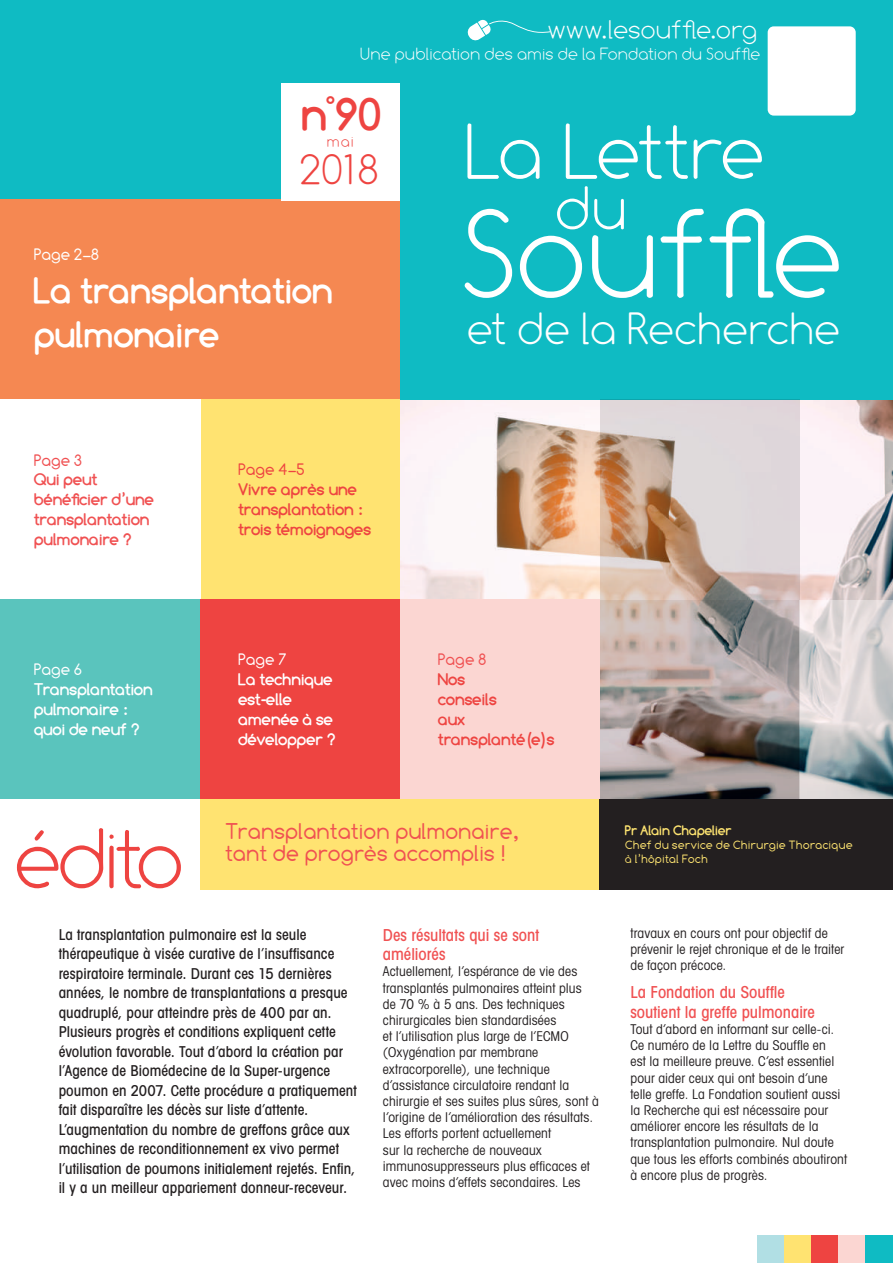
<style>
.page{position:relative;width:893px;height:1263px;background:#fff}
.page>*{position:absolute;margin:0;border:0;box-sizing:border-box;transform-origin:0 0}
.t1{font:100 131.55px "Comfortaa";letter-spacing:-.035em;color:#fff}
.t2{font:100 89.1px "Comfortaa";letter-spacing:-.08em;color:#ee4441}
.t3{font:100 82.05px "Comfortaa";letter-spacing:-.065em;color:#fff}
.t4{font:100 64.05px "Comfortaa";color:#fff}
.t5{font:100 47.4px "Comfortaa";letter-spacing:-.03em;color:#fff}
.t6{font:700 45px "Comfortaa";color:#ee4441}
.t7{font:100 45px "Comfortaa";color:#ee4441}
.t8{font:700 36px/43.2px "Comfortaa";color:#fff}
.t9{font:100 27.45px "Comfortaa";letter-spacing:-.02em;color:#fff}
.t10{font:22.65px/22.4px "Comfortaa";color:#f05152}
.t11{font:100 18px "Comfortaa";letter-spacing:-.015em;color:#fff}
.t12{font:700 16.5px/19.8px "Comfortaa";color:#fff}
.t13{font:500 condensed 16.5px/19.5px "Avant Garde";color:#f05152}
.t14{font:700 16.5px/19.8px "Comfortaa";color:#ee4441}
.t15{font:700 16.5px/19.8px "Comfortaa";color:#f05152}
.t16{font:16.5px "Comfortaa";color:#fff}
.t17{font:16.5px "Comfortaa";color:#f05152}
.t18{font:16.5px "Comfortaa";color:#ee4441}
.t19{font:100 16.05px "Comfortaa";color:#ee4441}
.t20{font:500 condensed 15px/19.5px "Avant Garde";letter-spacing:.005em;color:#231f20}
.t21{font:condensed 13.5px/16.2px "Avant Garde";letter-spacing:.01em;color:#231f20}
.t22{font:700 13.5px "Comfortaa";color:#fce270}
.t23{font:12px/14.4px "Comfortaa";letter-spacing:.015em;color:#fce270}
</style>
<div class="page">
<img style="left:400px;top:400px;width:493px;height:200px">
<div style="left:0;top:0;width:893px;height:399px;background:#0fbbc3"></div>
<div style="left:0;top:199px;width:400px;height:200px;background:#f58852"></div>
<div style="left:200px;top:399px;width:200px;height:200px;background:#ffe371"></div>
<div style="left:200px;top:599px;width:200px;height:200px;background:#ee4441"></div>
<div style="left:0;top:599px;width:200px;height:200px;background:#5ac4bd"></div>
<div style="left:400px;top:599px;width:200px;height:200px;background:#fbd6d2"></div>
<svg style="left:600px;top:600px;width:200px;height:199px;background:#9c918e"></svg>
<svg style="left:800px;top:600px;width:93px;height:199px;background:#c3c5c6"></svg>
<svg style="left:600px;top:399px;width:200px;height:201px;background:#d0bdb3"></svg>
<div style="left:200px;top:799px;width:400px;height:90px;background:#ffe371"></div>
<div style="left:600px;top:799px;width:293px;height:90px;background:#231f20"></div>
<div style="left:282px;top:83px;width:118px;height:117px;background:#fff"></div>
<div style="left:768px;top:26px;width:88px;height:90px;background:#fff;border-radius:6px"></div>
<svg style="left:467px;top:19px;width:83px;height:22px"></svg>
<div style="left:757px;top:1236px;width:27px;height:27px;background:#b1dfe4"></div>
<div style="left:784px;top:1236px;width:27px;height:27px;background:#ffe371"></div>
<div style="left:811px;top:1236px;width:28px;height:27px;background:#ee4441"></div>
<div style="left:839px;top:1236px;width:27px;height:27px;background:#fbd6d2"></div>
<div style="left:866px;top:1236px;width:27px;height:27px;background:#0fbbc3"></div>
<h3 class="t9" style="left:548px;top:15px;width:212px">www.lesouffle.org</h3>
<h3 class="t11" style="left:361px;top:44px;width:402px">Une publication des amis de la Fondation du Souffle</h3>
<h3 class="t6" style="left:301px;top:89px;width:81px">n<sup>°</sup>90</h3>
<p class="t19" style="left:327px;top:133px;width:29px">mai</p>
<h3 class="t7" style="left:301px;top:145px;width:81px">2018</h3>
<p class="t16" style="left:34px;top:245px;width:67px">Page 2–8</p>
<h3 class="t8" style="left:34px;top:269px;width:300px">La transplantation pulmonaire</h3>
<p class="t17" style="left:34px;top:450px;width:50px">Page 3</p>
<p class="t15" style="left:34px;top:470px;width:121px">Qui peut bénéficier d’une transplantation pulmonaire ?</p>
<p class="t16" style="left:34px;top:660px;width:50px">Page 6</p>
<p class="t12" style="left:34px;top:679px;width:120px">Transplantation pulmonaire : quoi de neuf ?</p>
<p class="t18" style="left:238px;top:460px;width:68px">Page 4–5</p>
<p class="t14" style="left:238px;top:480px;width:134px">Vivre après une transplantation : trois témoignages</p>
<p class="t16" style="left:238px;top:650px;width:50px">Page 7</p>
<p class="t12" style="left:238px;top:670px;width:98px">La technique est-elle amenée à se développer ?</p>
<h3 class="t3" style="left:466px;top:106px;width:304px">La Lettre</h3>
<h1 class="t1" style="left:462px;top:181px;width:388px">Souffle</h1>
<h3 class="t4" style="left:556px;top:173px;width:75px">du</h3>
<h3 class="t5" style="left:468px;top:303px;width:376px">et de la Recherche</h3>
<p class="t17" style="left:438px;top:650px;width:50px">Page 8</p>
<p class="t14" style="left:438px;top:670px;width:118px">Nos<br>conseils<br>aux transplanté(e)s</p>
<h2 class="t2" style="left:17px;top:809px;width:173px">édito</h2>
<h3 class="t10" style="left:225px;top:819px;width:295px">Transplantation pulmonaire, tant de progrès accomplis !</h3>
<p class="t20" style="left:59px;top:924px;width:300px">La transplantation pulmonaire est la seule thérapeutique à visée curative de l’insuffisance respiratoire terminale. Durant ces 15 dernières années, le nombre de transplantations a presque quadruplé, pour atteindre près de 400 par an.<br>Plusieurs progrès et conditions expliquent cette évolution favorable. Tout d’abord la création par l’Agence de Biomédecine de la Super-urgence poumon en 2007. Cette procédure a pratiquement fait disparaître les décès sur liste d’attente.<br>L’augmentation du nombre de greffons grâce aux machines de reconditionnement ex vivo permet l’utilisation de poumons initialement rejetés. Enfin, il y a un meilleur appariement donneur-receveur.</p>
<p class="t13" style="left:383px;top:925px;width:158px">Des résultats qui se sont améliorés</p>
<p class="t21" style="left:383px;top:963px;width:217px">Actuellement, l’espérance de vie des transplantés pulmonaires atteint plus<br>de 70 % à 5 ans. Des techniques chirurgicales bien standardisées<br>et l’utilisation plus large de l’ECMO (Oxygénation par membrane extracorporelle), une technique d’assistance circulatoire rendant la chirurgie et ses suites plus sûres, sont à l’origine de l’amélioration des résultats.<br>Les efforts portent actuellement<br>sur la recherche de nouveaux immunosuppresseurs plus efficaces et avec moins d’effets secondaires. Les</p>
<p class="t22" style="left:625px;top:822px;width:108px">Pr Alain Chapelier</p>
<p class="t23" style="left:625px;top:838px;width:229px">Chef du service de Chirurgie Thoracique à l’hôpital Foch</p>
<p class="t21" style="left:630px;top:925px;width:215px">travaux en cours ont pour objectif de prévenir le rejet chronique et de le traiter de façon précoce.</p>
<p class="t13" style="left:630px;top:982px;width:186px">La Fondation du Souffle soutient la greffe pulmonaire</p>
<p class="t21" style="left:630px;top:1021px;width:218px">Tout d’abord en informant sur celle-ci.<br>Ce numéro de la Lettre du Souffle en<br>est la meilleure preuve. C’est essentiel pour aider ceux qui ont besoin d’une telle greffe. La Fondation soutient aussi la Recherche qui est nécessaire pour améliorer encore les résultats de la transplantation pulmonaire. Nul doute que tous les efforts combinés aboutiront à encore plus de progrès.</p>
</div>
